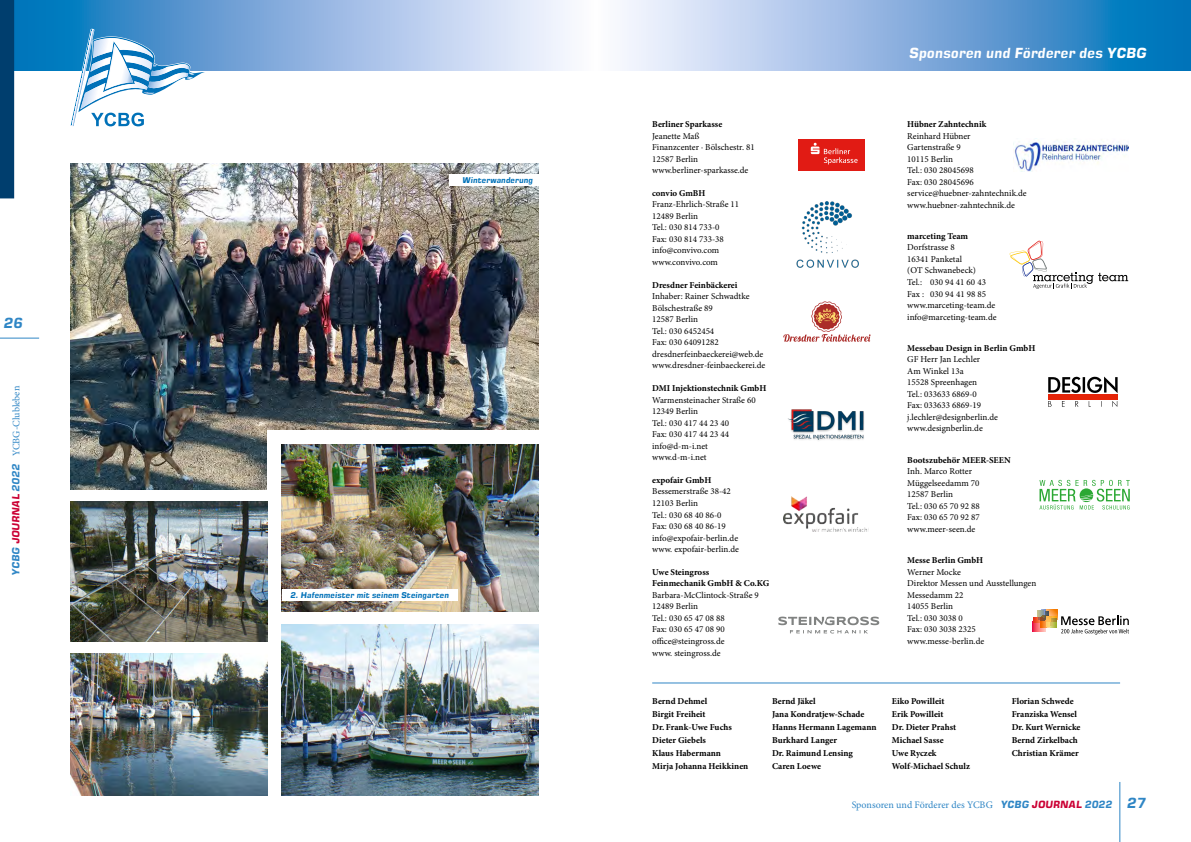
<style>
.page{position:relative;width:1191px;height:842px;background:#fff}
.page>*{position:absolute;margin:0;border:0;box-sizing:border-box;transform-origin:0 0}
.t1{font:italic 14px "Square 721 Dm";color:#fff}
.t2{font:italic 14px "Square 721 Dm";color:#2f86c5}
.t3{font:10px "Minion Pro";color:#2f86c5}
.t4{font:9px/11.5px "Minion Pro";color:#000}
.t5{font:700 9px/13px "Minion Pro";color:#000}
.t6{font:700 9px "Minion";color:#000}
.t7{font:italic 8px "Square 721 Dm";color:#0071b8}
.s1{font-family:"Square 721 Dm";font-style:italic}
.s2{font-family:"Square 721 Dm";font-style:italic;color:#cb0034}
.s3{font-family:"Square 721 Dm";font-style:italic;font-size:14px}
</style>
<div class="page">
<svg style="left:1009px;top:241px;width:119px;height:48px"></svg>
<img style="left:71px;top:163px;width:467px;height:326px">
<div style="left:267px;top:430px;width:281px;height:373px;background:#fff"></div>
<hr style="left:1119px;top:782px;width:1px;height:60px;background:#2f86c5">
<svg style="left:622px;top:0;width:569px;height:71px;background:#7dafdc"></svg>
<hr style="left:652px;top:683px;width:468px;height:1px;background:#2f86c5">
<svg style="left:783px;top:301px;width:87px;height:41px"></svg>
<img style="left:796px;top:201px;width:63px;height:67px">
<img style="left:783px;top:497px;width:84px;height:34px">
<img style="left:788px;top:410px;width:76px;height:31px">
<img style="left:1013px;top:138px;width:115px;height:33px">
<svg style="left:14px;top:0;width:556px;height:71px;background:#8cb6e0"></svg>
<div style="left:0;top:0;width:14px;height:198px;background:#003e6e"></div>
<hr style="left:0;top:338px;width:39px;height:1px;background:#2f86c5">
<svg style="left:70px;top:29px;width:141px;height:98px"></svg>
<img style="left:71px;top:502px;width:196px;height:139px">
<img style="left:71px;top:654px;width:196px;height:141px">
<img style="left:282px;top:444px;width:257px;height:168px">
<img style="left:282px;top:624px;width:257px;height:171px">
<div style="left:449px;top:174px;width:89px;height:12px;background:#fff"></div>
<div style="left:282px;top:590px;width:175px;height:11px;background:#fff"></div>
<div style="left:799px;top:139px;width:66px;height:32px;background:#e11b14"></div>
<svg style="left:810px;top:143px;width:47px;height:21px"></svg>
<svg style="left:778px;top:617px;width:101px;height:16px"></svg>
<svg style="left:1048px;top:377px;width:69px;height:16px"></svg>
<div style="left:1048px;top:394px;width:69px;height:5px;background:#e52408"></div>
<svg style="left:1048px;top:401px;width:69px;height:6px"></svg>
<svg style="left:1039px;top:480px;width:90px;height:29px"></svg>
<svg style="left:1032px;top:609px;width:97px;height:26px"></svg>
<h1 class="t2" style="left:3px;top:315px;width:21px">26</h1>
<p class="t3" style="left:9px;top:575px;width:191px;rotate:-90deg"><span class="s1">YCBG</span> <span class="s2">JOURNAL</span> <span class="s1">2022</span> YCBG-Clubleben</p>
<p class="t7" style="left:462px;top:175px;width:72px">Winterwanderung</p>
<p class="t7" style="left:290px;top:591px;width:160px">2. Hafenmeister mit seinem Steingarten</p>
<p class="t5" style="left:652px;top:118px;width:72px">Berliner Sparkasse</p>
<p class="t4" style="left:652px;top:130px;width:104px">Jeanette Maß<br>Finanzcenter · Bölschestr. 81<br>12587 Berlin www.berliner-sparkasse.de</p>
<p class="t6" style="left:652px;top:188px;width:55px">convio GmBH</p>
<p class="t4" style="left:652px;top:199px;width:89px">Franz-Ehrlich-Straße 11<br>12489 Berlin<br>Tel.: 030 814 733-0<br>Fax: 030 814 733-38 info@convivo.com www.convivo.com</p>
<p class="t5" style="left:652px;top:279px;width:87px">Dresdner Feinbäckerei</p>
<p class="t4" style="left:652px;top:291px;width:115px">Inhaber: Rainer Schwadtke<br>Bölschestraße 89<br>12587 Berlin<br>Tel.: 030 6452454<br>Fax: 030 64091282 dresdnerfeinbaeckerei@web.de www.dresdner-feinbaeckerei.de</p>
<p class="t5" style="left:652px;top:382px;width:116px">DMI Injektionstechnik GmbH</p>
<p class="t4" style="left:652px;top:394px;width:105px">Warmensteinacher Straße 60<br>12349 Berlin<br>Tel.: 030 417 44 23 40<br>Fax: 030 417 44 23 44 info@d-m-i.net www.d-m-i.net</p>
<p class="t5" style="left:652px;top:474px;width:61px">expofair GmbH</p>
<p class="t4" style="left:652px;top:486px;width:88px">Bessemerstraße 38-42<br>12103 Berlin<br>Tel.: 030 68 40 86-0<br>Fax: 030 68 40 86-19 info@expofair-berlin.de www. expofair-berlin.de</p>
<p class="t5" style="left:652px;top:567px;width:119px;line-height:11.5px">Uwe Steingross<br>Feinmechanik GmbH &amp; Co.KG</p>
<p class="t4" style="left:652px;top:589px;width:108px">Barbara-McClintock-Straße 9<br>12489 Berlin<br>Tel.: 030 65 47 08 88<br>Fax: 030 65 47 08 90 office@steingross.de<br>www. steingross.de</p>
<h1 class="t1" style="left:909px;top:44px;width:239px">Sponsoren und Förderer des YCBG</h1>
<p class="t5" style="left:907px;top:118px;width:81px">Hübner Zahntechnik</p>
<p class="t4" style="left:907px;top:130px;width:121px">Reinhard Hübner<br>Gartenstraße 9<br>10115 Berlin<br>Tel.: 030 28045698<br>Fax: 030 28045696 service@huebner-zahntechnik.de www.huebner-zahntechnik.de</p>
<p class="t5" style="left:907px;top:230px;width:62px">marceting Team</p>
<p class="t4" style="left:907px;top:242px;width:91px">Dorfstrasse 8<br>16341 Panketal<br>(OT Schwanebeck)<br>Tel.: 030 94 41 60 43<br>Fax : 030 94 41 98 85 www.marceting-team.de info@marceting-team.de</p>
<p class="t5" style="left:907px;top:342px;width:130px">Messebau Design in Berlin GmbH</p>
<p class="t4" style="left:907px;top:354px;width:92px">GF Herr Jan Lechler<br>Am Winkel 13a<br>15528 Spreenhagen<br>Tel.: 033633 6869-0<br>Fax: 033633 6869-19 j.lechler@designberlin.de www.designberlin.de</p>
<p class="t5" style="left:907px;top:454px;width:105px">Bootszubehör MEER-SEEN</p>
<p class="t4" style="left:907px;top:466px;width:74px">Inh. Marco Rotter<br>Müggelseedamm 70<br>12587 Berlin<br>Tel.: 030 65 70 92 88<br>Fax: 030 65 70 92 87 www.meer-seen.de</p>
<p class="t5" style="left:907px;top:554px;width:78px">Messe Berlin GmbH</p>
<p class="t4" style="left:907px;top:566px;width:131px">Werner Mocke<br>Direktor Messen und Ausstellungen<br>Messedamm 22<br>14055 Berlin<br>Tel.: 030 3038 0<br>Fax: 030 3038 2325 www.messe-berlin.de</p>
<p class="t5" style="left:652px;top:695px;width:98px">Bernd Dehmel<br>Birgit Freiheit<br>Dr. Frank-Uwe Fuchs<br>Dieter Giebels<br>Klaus Habermann<br>Mirja Johanna Heikkinen</p>
<p class="t5" style="left:772px;top:695px;width:106px">Bernd Jäkel<br>Jana Kondratjew-Schade<br>Hanns Hermann Lagemann<br>Burkhard Langer<br>Dr. Raimund Lensing<br>Caren Loewe</p>
<p class="t5" style="left:892px;top:695px;width:80px">Eiko Powilleit<br>Erik Powilleit<br>Dr. Dieter Prahst<br>Michael Sasse<br>Uwe Ryczek<br>Wolf-Michael Schulz</p>
<p class="t5" style="left:1011px;top:695px;width:70px">Florian Schwede<br>Franziska Wensel<br>Dr. Kurt Wernicke<br>Bernd Zirkelbach<br>Christian Krämer</p>
<p class="t3" style="left:851px;top:798px;width:295px">Sponsoren und Förderer des YCBG <span class="s1">YCBG</span> <span class="s2">JOURNAL</span> <span class="s1">2022</span> <span class="s3">27</span></p>
</div>
